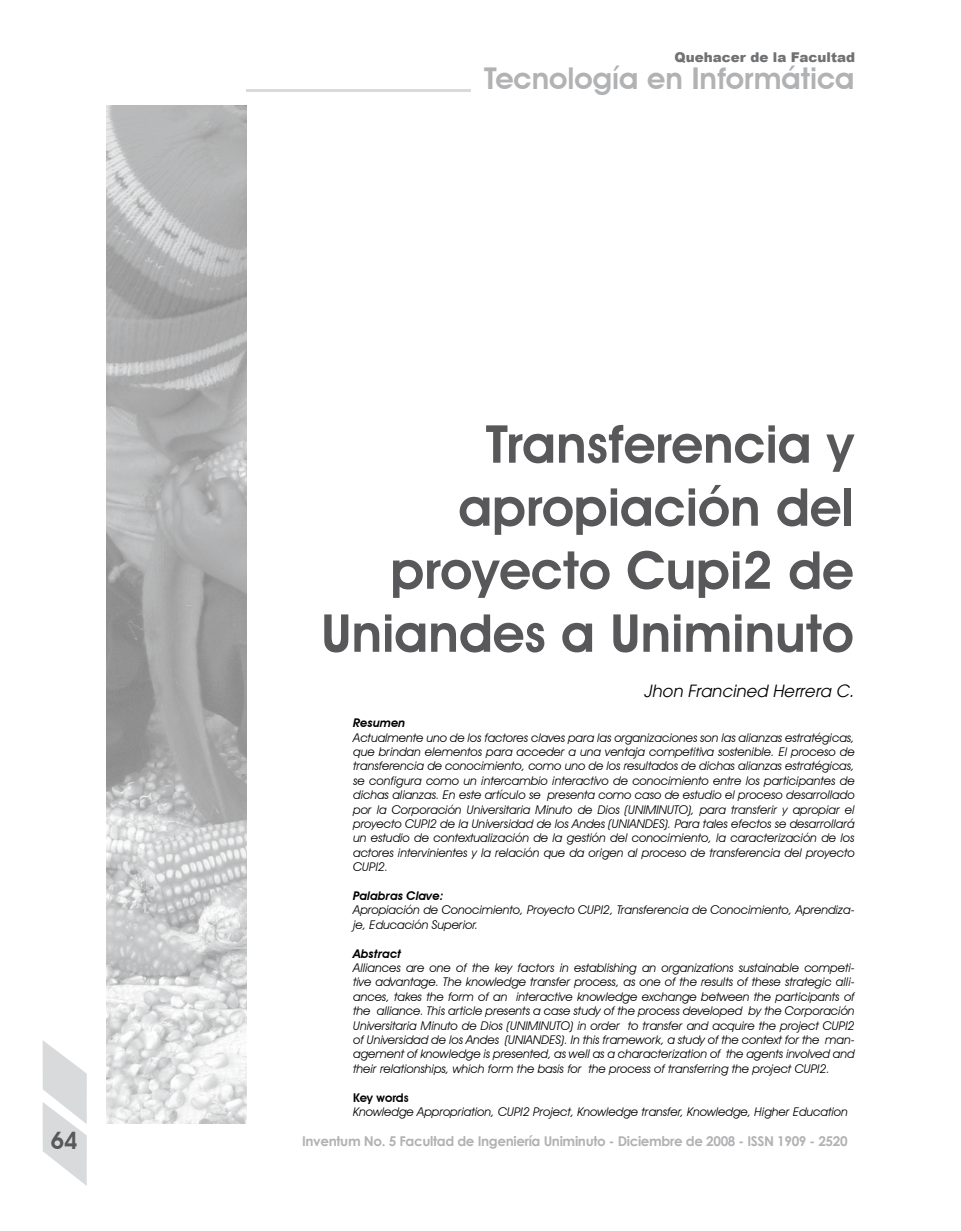
<style>
.page{position:relative;width:961px;height:1231px;background:#fff}
.page>*{position:absolute;margin:0;border:0;box-sizing:border-box;transform-origin:0 0}
.t1{font:600 52.5px/63px "Avant Garde IT Cby BT";color:#58585a;text-align:right}
.t2{font:600 30px "Avant Garde IT Cby BT";color:#b1b2b4}
.t3{font:600 24px "Avant Garde IT Cby BT";color:#58585a}
.t4{font:italic 16.5px "Avant Garde";color:#000}
.t5{font:700 13.5px "Century Gothic";letter-spacing:-.025em;color:#b1b2b4}
.t6{font:900 13.5px "Arial";color:#707173}
.t7{font:italic 12px/14.4px "Avant Garde IT Cby BT";color:#000;text-align:justify}
.t8{font:italic 600 12px "Avant Garde IT Cby BT";color:#000}
.t9{font:600 12px "Avant Garde IT Cby BT";color:#000}
</style>
<div class="page">
<svg style="left:43px;top:1040px;width:44px;height:146px"></svg>
<img style="left:106px;top:105px;width:141px;height:1018px">
<hr style="left:246px;top:90px;width:225px;height:2px;background:#d9dadb">
<p class="t6" style="left:674px;top:47px;width:182px">Quehacer de la Facultad</p>
<h2 class="t2" style="left:484px;top:60px;width:372px">Tecnología en Informática</h2>
<h1 class="t1" style="left:321px;top:412px;width:534px">Transferencia y apropiación del proyecto Cupi2 de<br>Uniandes a Uniminuto</h1>
<h3 class="t4" style="left:644px;top:681px;width:211px">Jhon Francined Herrera C.</h3>
<p class="t8" style="left:353px;top:715px;width:54px">Resumen</p>
<p class="t7" style="left:353px;top:730px;width:503px">Actualmente uno de los factores claves para las organizaciones son las alianzas estratégicas, que brindan elementos para acceder a una ventaja competitiva sostenible. El proceso de transferencia de conocimiento, como uno de los resultados de dichas alianzas estratégicas, se configura como un intercambio interactivo de conocimiento entre los participantes de dichas alianzas. En este artículo se presenta como caso de estudio el proceso desarrollado por la Corporación Universitaria Minuto de Dios (UNIMINUTO), para transferir y apropiar el proyecto CUPI2 de la Universidad de los Andes (UNIANDES). Para tales efectos se desarrollará un estudio de contextualización de la gestión del conocimiento, la caracterización de los actores intervinientes y la relación que da origen al proceso de transferencia del proyecto CUPI2.</p>
<p class="t8" style="left:353px;top:888px;width:92px">Palabras Clave:</p>
<p class="t7" style="left:353px;top:902px;width:503px">Apropiación de Conocimiento, Proyecto CUPI2, Transferencia de Conocimiento, Aprendiza&shy;je, Educación Superior.</p>
<p class="t8" style="left:353px;top:946px;width:49px">Abstract</p>
<p class="t7" style="left:353px;top:960px;width:503px">Alliances are one of the key factors in establishing an organizations sustainable competi&shy;tive advantage. The knowledge transfer process, as one of the results of these strategic alli&shy;ances, takes the form of an interactive knowledge exchange between the participants of the alliance. This article presents a case study of the process developed by the Corporación Universitaria Minuto de Dios (UNIMINUTO) in order to transfer and acquire the project CUPI2 of Universidad de los Andes (UNIANDES). In this framework, a study of the context for the man&shy;agement of knowledge is presented, as well as a characterization of the agents involved and their relationships, which form the basis for the process of transferring the project CUPI2.</p>
<p class="t9" style="left:353px;top:1090px;width:57px">Key words</p>
<p class="t7" style="left:353px;top:1104px;width:496px">Knowledge Appropriation, CUPI2 Project, Knowledge transfer, Knowledge, Higher Education</p>
<h3 class="t3" style="left:50px;top:1125px;width:29px">64</h3>
<p class="t5" style="left:302px;top:1130px;width:547px">Inventum No. 5 Facultad de Ingeniería Uniminuto - Diciembre de 2008 - ISSN 1909 - 2520</p>
</div>
